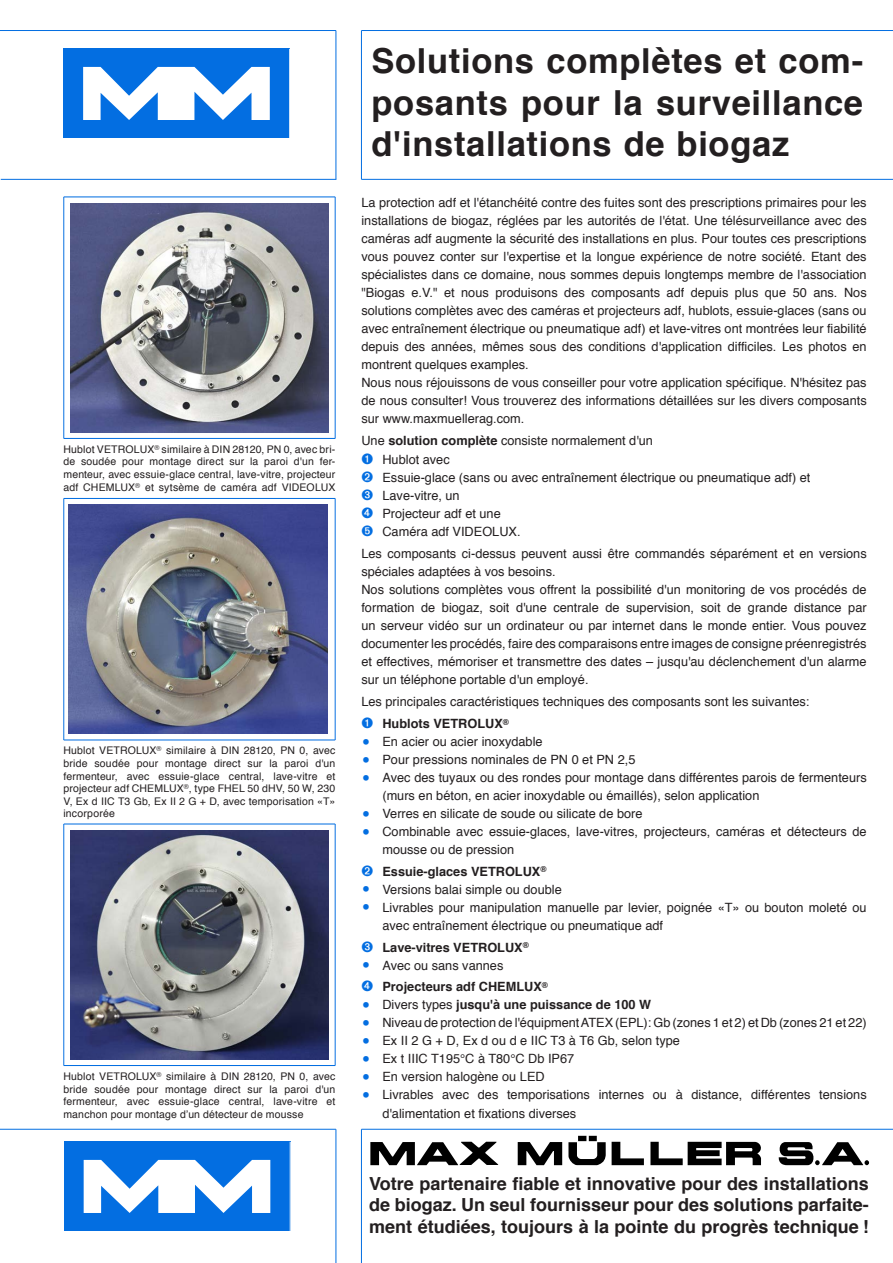
<style>
.page{position:relative;width:893px;height:1263px;background:#fff}
.page>*{position:absolute;margin:0;border:0;box-sizing:border-box;transform-origin:0 0}
.t1{font:700 34.5px/41.4px "Helvetica";letter-spacing:.02em;color:#231f20;text-align:justify}
.t2{font:700 18px/21.6px "Helvetica";color:#231f20;text-align:justify}
.t3{font:12.75px/18px "Helvetica";color:#231f20}
.t4{font:700 12.75px/21.8px "Helvetica";color:#231f20}
.t5{font:10.5px/12.6px "Helvetica";letter-spacing:.015em;color:#231f20;text-align:justify}
.s1{font-weight:700}
.s2{color:#036ee1}
.s3{font-size:25.5px;color:#036ee1}
.s4{font-weight:400;font-size:25.5px;color:#036ee1}
.s5{font-weight:400}
</style>
<div class="page">
<hr style="left:361px;top:30px;width:532px;height:1px;background:#036ee1">
<hr style="left:361px;top:179px;width:532px;height:1px;background:#036ee1">
<hr style="left:361px;top:31px;width:1px;height:148px;background:#036ee1">
<hr style="left:361px;top:1129px;width:532px;height:1px;background:#036ee1">
<hr style="left:0;top:1129px;width:336px;height:1px;background:#036ee1">
<hr style="left:336px;top:1129px;width:1px;height:134px;background:#036ee1">
<hr style="left:361px;top:1129px;width:1px;height:134px;background:#036ee1">
<div style="left:64px;top:1142px;width:226px;height:89px;background:#036ee1"></div>
<svg style="left:84px;top:1160px;width:186px;height:53px"></svg>
<hr style="left:335px;top:197px;width:1px;height:241px;background:#036ee1">
<hr style="left:63px;top:197px;width:1px;height:241px;background:#036ee1">
<hr style="left:64px;top:438px;width:271px;height:1px;background:#036ee1">
<hr style="left:64px;top:197px;width:271px;height:1px;background:#036ee1">
<img style="left:70px;top:203px;width:259px;height:229px">
<hr style="left:335px;top:498px;width:1px;height:242px;background:#036ee1">
<hr style="left:63px;top:498px;width:1px;height:242px;background:#036ee1">
<hr style="left:64px;top:740px;width:271px;height:1px;background:#036ee1">
<hr style="left:64px;top:498px;width:271px;height:1px;background:#036ee1">
<img style="left:69px;top:505px;width:258px;height:229px">
<hr style="left:335px;top:824px;width:1px;height:241px;background:#036ee1">
<hr style="left:63px;top:824px;width:1px;height:241px;background:#036ee1">
<hr style="left:64px;top:1065px;width:271px;height:1px;background:#036ee1">
<hr style="left:64px;top:824px;width:271px;height:1px;background:#036ee1">
<img style="left:70px;top:830px;width:259px;height:229px">
<hr style="left:0;top:30px;width:336px;height:1px;background:#036ee1">
<hr style="left:1px;top:179px;width:335px;height:1px;background:#036ee1">
<hr style="left:336px;top:31px;width:1px;height:148px;background:#036ee1">
<div style="left:63px;top:49px;width:227px;height:89px;background:#036ee1"></div>
<svg style="left:83px;top:67px;width:187px;height:53px"></svg>
<svg style="left:568px;top:1142px;width:38px;height:23px"></svg>
<div style="left:589px;top:1136px;width:8px;height:5px;background:#000"></div>
<div style="left:578px;top:1136px;width:8px;height:5px;background:#000"></div>
<svg style="left:518px;top:1142px;width:44px;height:23px"></svg>
<svg style="left:650px;top:1142px;width:111px;height:23px"></svg>
<svg style="left:612px;top:1142px;width:32px;height:23px"></svg>
<svg style="left:370px;top:1142px;width:128px;height:23px"></svg>
<svg style="left:778px;top:1142px;width:91px;height:23px"></svg>
<p class="t5" style="left:63px;top:443px;width:273px">Hublot VETROLUX<sup>®</sup> similaire à DIN 28120, PN 0, avec bri&shy;de soudée pour montage direct sur la paroi d'un fer&shy;menteur, avec essuie-glace central, lave-vitre, projecteur adf CHEMLUX<sup>®</sup> et sytsème de caméra adf VIDEOLUX</p>
<p class="t5" style="left:63px;top:745px;width:274px">Hublot VETROLUX<sup>®</sup> similaire à DIN 28120, PN 0, avec bride soudée pour montage direct sur la paroi d'un fermenteur, avec essuie-glace central, lave-vitre et projecteur adf CHEMLUX<sup>®</sup>, type FHEL 50 dHV, 50 W, 230<br>V, Ex d IIC T3 Gb, Ex II 2 G + D, avec temporisation «T» incorporée</p>
<p class="t5" style="left:63px;top:1070px;width:274px">Hublot VETROLUX<sup>®</sup> similaire à DIN 28120, PN 0, avec bride soudée pour montage direct sur la paroi d'un fermenteur, avec essuie-glace central, lave-vitre et manchon pour montage d’un détecteur de mousse</p>
<h1 class="t1" style="left:371px;top:41px;width:493px">Solutions complètes et com&shy;posants pour la surveillance d'installations de biogaz</h1>
<p class="t3" style="left:361px;top:194px;width:507px">La protection adf et l'étanchéité contre des fuites sont des prescriptions primaires pour les installations de biogaz, réglées par les autorités de l'état. Une télésurveillance avec des caméras adf augmente la sécurité des installations en plus. Pour toutes ces prescriptions vous pouvez conter sur l'expertise et la longue expérience de notre société. Etant des spécialistes dans ce domaine, nous sommes depuis longtemps membre de l'association "Biogas e.V." et nous produisons des composants adf depuis plus que 50 ans. Nos solutions complètes avec des caméras et projecteurs adf, hublots, essuie-glaces (sans ou avec entraînement électrique ou pneumatique adf) et lave-vitres ont montrées leur fiabilité depuis des années, mêmes sous des conditions d'application difficiles. Les photos en montrent quelques examples.<br>Nous nous réjouissons de vous conseiller pour votre application spécifique. N'hésitez pas de nous consulter! Vous trouverez des informations détaillées sur les divers composants sur www.maxmuellerag.com.</p>
<p class="t3" style="left:361px;top:431px;width:293px;line-height:19.5px">Une <span class="s1">solution complète</span> consiste normalement d'un<br><span class="s2">➊</span> Hublot avec</p>
<p class="t3" style="left:361px;top:469px;width:451px"><span class="s2">➋</span> Essuie-glace (sans ou avec entraînement électrique ou pneumatique adf) et <span class="s2">➌</span> Lave-vitre, un<br><span class="s2">➍</span> Projecteur adf et une<br><span class="s2">➎</span> Caméra adf VIDEOLUX.</p>
<p class="t3" style="left:361px;top:545px;width:507px">Les composants ci-dessus peuvent aussi être commandés séparément et en versions spéciales adaptées à vos besoins.<br>Nos solutions complètes vous offrent la possibilité d'un monitoring de vos procédés de formation de biogaz, soit d'une centrale de supervision, soit de grande distance par un serveur vidéo sur un ordinateur ou par internet dans le monde entier. Vous pouvez documenter les procédés, faire des comparaisons entre images de consigne préenregistrés et effectives, mémoriser et transmettre des dates – jusqu'au déclenchement d'un alarme sur un téléphone portable d'un employé.</p>
<p class="t3" style="left:361px;top:690px;width:449px;line-height:22.5px">Les principales caractéristiques techniques des composants sont les suivantes:<br><span class="s2">➊</span> <span class="s1">Hublots VETROLUX</span><sup>®</sup></p>
<p class="t3" style="left:361px;top:733px;width:183px"><span class="s3">•</span> En acier ou acier inoxydable</p>
<p class="t3" style="left:361px;top:751px;width:275px"><span class="s3">•</span> Pour pressions nominales de PN 0 et PN 2,5</p>
<p class="t3" style="left:382px;top:769px;width:486px;text-indent:-21px"><span class="s3">•</span> Avec des tuyaux ou des rondes pour montage dans différentes parois de fermenteurs (murs en béton, en acier inoxydable ou émaillés), selon application</p>
<p class="t3" style="left:361px;top:805px;width:283px"><span class="s3">•</span> Verres en silicate de soude ou silicate de bore</p>
<p class="t3" style="left:382px;top:823px;width:486px;text-indent:-21px"><span class="s3">•</span> Combinable avec essuie-glaces, lave-vitres, projecteurs, caméras et détecteurs de mousse ou de pression</p>
<p class="t4" style="left:361px;top:861px;width:187px"><span class="s2">➋</span> Essuie-glaces VETROLUX<sup>®</sup></p>
<p class="t3" style="left:361px;top:881px;width:202px"><span class="s3">•</span> Versions balai simple ou double</p>
<p class="t3" style="left:382px;top:899px;width:486px;text-indent:-21px"><span class="s3">•</span> Livrables pour manipulation manuelle par levier, poignée «T» ou bouton moleté ou avec entraînement électrique ou pneumatique adf</p>
<p class="t4" style="left:361px;top:936px;width:169px"><span class="s2">➌</span> Lave-vitres VETROLUX<sup>®</sup></p>
<p class="t4" style="left:361px;top:954px;width:188px"><span class="s4">•</span> <span class="s5">Avec ou sans vannes<br></span><span class="s2">➍</span> Projecteurs adf CHEMLUX<sup>®</sup></p>
<p class="t4" style="left:361px;top:994px;width:291px"><span class="s4">•</span> <span class="s5">Divers types</span> jusqu'à une puissance de 100 W</p>
<p class="t3" style="left:361px;top:1014px;width:507px"><span class="s3">•</span> Niveau de protection de l'équipment ATEX (EPL): Gb (zones 1 et 2) et Db (zones 21 et 22)</p>
<p class="t3" style="left:361px;top:1032px;width:320px"><span class="s3">•</span> Ex II 2 G + D, Ex d ou d e IIC T3 à T6 Gb, selon type</p>
<p class="t3" style="left:361px;top:1050px;width:214px"><span class="s3">•</span> Ex t IIIC T195°C à T80°C Db IP67</p>
<p class="t3" style="left:361px;top:1068px;width:185px"><span class="s3">•</span> En version halogène ou LED</p>
<p class="t3" style="left:382px;top:1086px;width:486px;text-indent:-21px"><span class="s3">•</span> Livrables avec des temporisations internes ou à distance, différentes tensions d'alimentation et fixations diverses</p>
<h2 class="t2" style="left:369px;top:1173px;width:501px">Votre partenaire fiable et innovative pour des installations de biogaz. Un seul fournisseur pour des solutions parfaite&shy;ment étudiées, toujours à la pointe du progrès technique !</h2>
</div>
